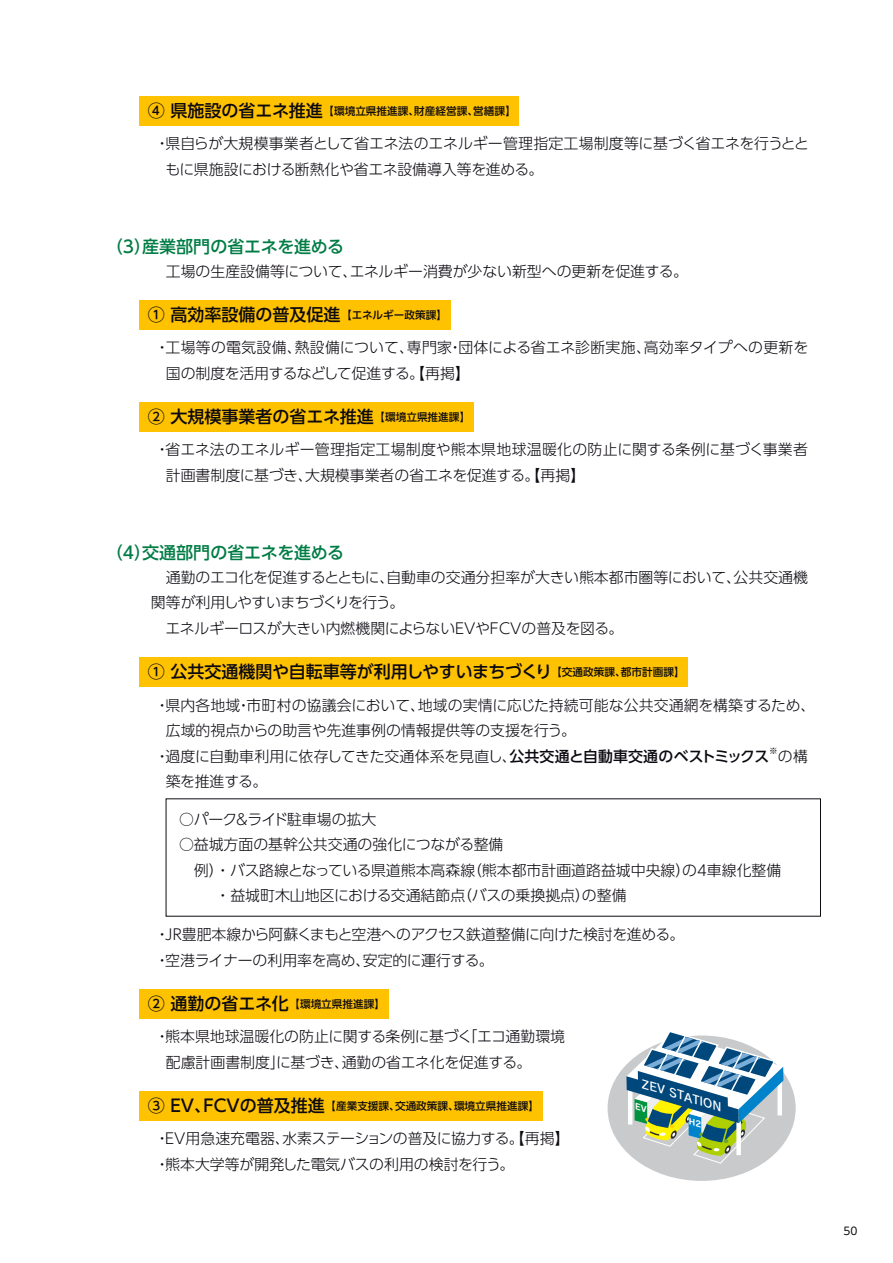
<style>
.page{position:relative;width:893px;height:1263px;background:#fff}
.page>*{position:absolute;margin:0;border:0;box-sizing:border-box;transform-origin:0 0}
.t1{font:500 16.95px "UD Shin Go Pro";color:#0c0910}
.t2{font:500 16.95px "UD Shin Go Pro";letter-spacing:-.01em;color:#007c45}
.t3{font:300 14.85px/25.5px "UD Shin Go Pro";color:#0c0910}
.t4{font:300 14.85px/25.5px "UD Shin Go Pro";letter-spacing:-.02em;color:#0c0910}
.t5{font:300 14.85px "UD Shin Go Pro";letter-spacing:-.03em;color:#0c0910}
.t6{font:italic 11.1px "Rodin Pro DB";color:#fff;scale:1.09 1}
.t7{font:500 10.65px "UD Shin Go Pro";color:#0c0910}
.t8{font:10.65px "UD Shin Go NT Pro";color:#0c0910}
.t9{font:500 8.7px "UD Shin Go Pro";color:#0c0910}
.s1{font-size:16.95px}
.s2{font-size:10.65px}
.s3{font-weight:500}
</style>
<div class="page">
<div style="left:139px;top:96px;width:380px;height:29px;background:#ffc200"></div>
<div style="left:139px;top:300px;width:311px;height:30px;background:#ffc200"></div>
<div style="left:139px;top:402px;width:335px;height:30px;background:#ffc200"></div>
<div style="left:139px;top:657px;width:549px;height:30px;background:#ffc200"></div>
<div style="left:139px;top:989px;width:249px;height:29px;background:#ffc200"></div>
<div style="left:139px;top:1091px;width:403px;height:29px;background:#ffc200"></div>
<div style="left:608px;top:1035px;width:188px;height:146px;background:#c9cacc;border-radius:50%"></div>
<svg style="left:614px;top:1032px;width:180px;height:139px"></svg>
<p class="t7" style="left:148px;top:102px;width:370px"><span class="s1">④ 県施設の省エネ推進</span> 【環境立県推進課、財産経営課、営繕課】</p>
<p class="t3" style="left:166px;top:130px;width:645px;text-indent:-11px">・県自らが大規模事業者として省エネ法のエネルギー管理指定工場制度等に基づく省エネを行うとともに県施設における断熱化や省エネ設備導入等を進める。</p>
<p class="t2" style="left:106px;top:233px;width:240px">（3）産業部門の省エネを進める</p>
<p class="t3" style="left:166px;top:258px;width:524px">工場の生産設備等について、エネルギー消費が少ない新型への更新を促進する。</p>
<p class="t1" style="left:148px;top:301px;width:301px">① 高効率設備の普及促進 <span class="s2">【エネルギー政策課】</span></p>
<p class="t3" style="left:166px;top:334px;width:644px;text-indent:-11px">・工場等の電気設備、熱設備について、専門家・団体による省エネ診断実施、高効率タイプへの更新を国の制度を活用するなどして促進する。【再掲】</p>
<p class="t1" style="left:148px;top:403px;width:324px">② 大規模事業者の省エネ推進 <span class="s2">【環境立県推進課】</span></p>
<p class="t3" style="left:166px;top:436px;width:644px;text-indent:-11px">・省エネ法のエネルギー管理指定工場制度や熊本県地球温暖化の防止に関する条例に基づく事業者計画書制度に基づき、大規模事業者の省エネを促進する。【再掲】</p>
<p class="t2" style="left:106px;top:539px;width:240px">（4）交通部門の省エネを進める</p>
<p class="t3" style="left:166px;top:564px;width:644px">通勤のエコ化を促進するとともに、自動車の交通分担率が大きい熊本都市圏等において、公共交通機</p>
<p class="t5" style="left:151px;top:591px;width:255px">関等が利用しやすいまちづくりを行う。</p>
<p class="t3" style="left:166px;top:615px;width:459px">エネルギーロスが大きい内燃機関によらないEVやFCVの普及を図る。</p>
<p class="t1" style="left:148px;top:658px;width:539px">① 公共交通機関や自転車等が利用しやすいまちづくり <span class="s2">【交通政策課、都市計画課】</span></p>
<p class="t3" style="left:155px;top:691px;width:662px">・県内各地域・市町村の協議会において、地域の実情に応じた持続可能な公共交通網を構築するため、</p>
<p class="t3" style="left:166px;top:717px;width:412px">広域的視点からの助言や先進事例の情報提供等の支援を行う。</p>
<p class="t3" style="left:155px;top:743px;width:616px">・過度に自動車利用に依存してきた交通体系を見直し、<span class="s3">公共交通と自動車交通のベストミックス</span></p>
<p class="t9" style="left:769px;top:744px;width:10px">※</p>
<p class="t3" style="left:778px;top:743px;width:31px">の構</p>
<p class="t3" style="left:166px;top:768px;width:103px">築を推進する。</p>
<p class="t3" style="left:179px;top:806px;width:199px">○パーク＆ライド駐車場の拡大</p>
<p class="t3" style="left:179px;top:831px;width:326px">○益城方面の基幹公共交通の強化につながる整備</p>
<p class="t3" style="left:179px;top:857px;width:604px">　例）・バス路線となっている県道熊本高森線（熊本都市計画道路益城中央線）の4車線化整備</p>
<p class="t3" style="left:216px;top:882px;width:412px">・益城町木山地区における交通結節点（バスの乗換拠点）の整備</p>
<p class="t4" style="left:155px;top:921px;width:531px">・JR豊肥本線から阿蘇くまもと空港へのアクセス鉄道整備に向けた検討を進める。・空港ライナーの利用率を高め、安定的に運行する。</p>
<p class="t7" style="left:148px;top:995px;width:239px"><span class="s1">② 通勤の省エネ化</span> 【環境立県推進課】</p>
<p class="t3" style="left:166px;top:1023px;width:401px;text-indent:-11px">・熊本県地球温暖化の防止に関する条例に基づく「エコ通勤環境配慮計画書制度」に基づき、通勤の省エネ化を促進する。</p>
<p class="t7" style="left:148px;top:1097px;width:393px"><span class="s1">③ EV、FCVの普及推進</span> 【産業支援課、交通政策課、環境立県推進課】</p>
<p class="t3" style="left:155px;top:1125px;width:416px">・EV用急速充電器、水素ステーションの普及に協力する。【再掲】・熊本大学等が開発した電気バスの利用の検討を行う。</p>
<p class="t6" style="left:645px;top:1076px;width:78px;rotate:17deg">ZEV STATION</p>
<p class="t8" style="left:843px;top:1222px;width:16px">50</p>
</div>
